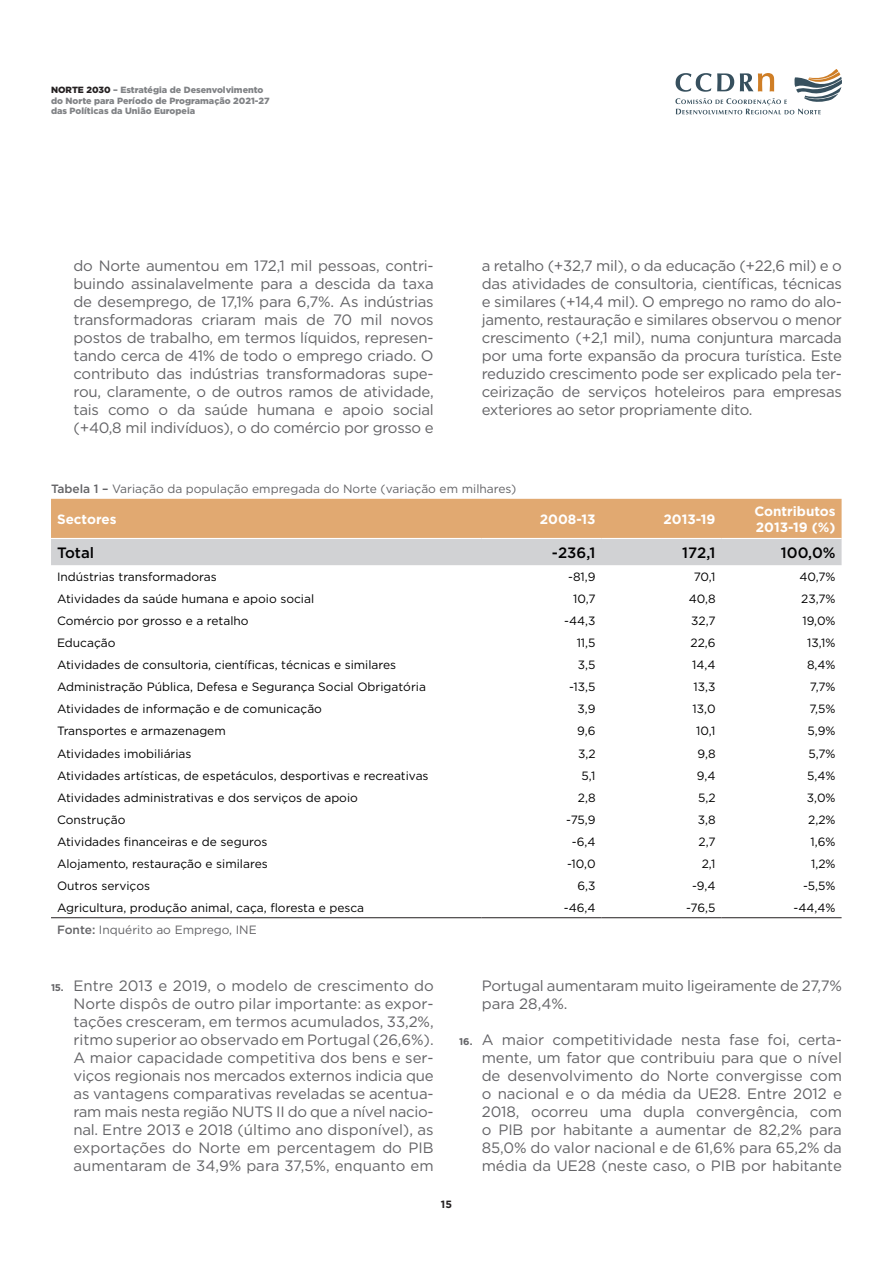
<style>
.page{position:relative;width:893px;height:1263px;background:#fff}
.page>*{position:absolute;margin:0;border:0;box-sizing:border-box;transform-origin:0 0}
.t1{font:15px/18px "Gotham";letter-spacing:-.015em;color:#636366;text-align:justify}
.t2{font:500 15px "Gotham";color:#000001}
.t3{font:700 13.5px/16.5px "Gotham";color:#fff}
.t4{font:12px "Gotham";color:#000001}
.t5{font:12px "Gotham";color:#636366}
.t6{font:700 10.5px "Gotham";color:#231f20}
.t7{font:900 9px/10.5px "Gotham";color:#808285}
.s1{color:#231f20}
.s2{font-weight:500}
.s3{font-weight:700;font-size:9.75px}
</style>
<div class="page">
<svg style="left:675px;top:69px;width:167px;height:45px"></svg>
<svg style="left:51px;top:499px;width:791px;height:66px;background:#dab998"></svg>
<hr style="left:482px;top:538px;width:120px;height:1px;background:#fff">
<hr style="left:602px;top:538px;width:120px;height:1px;background:#fff">
<hr style="left:722px;top:538px;width:120px;height:1px;background:#fff">
<hr style="left:51px;top:538px;width:431px;height:1px;background:#fff">
<hr style="left:51px;top:917px;width:431px;height:1px;background:#231f20">
<hr style="left:482px;top:917px;width:120px;height:1px;background:#231f20">
<hr style="left:602px;top:917px;width:120px;height:1px;background:#231f20">
<hr style="left:722px;top:917px;width:120px;height:1px;background:#231f20">
<p class="t7" style="left:51px;top:85px;width:220px"><span class="s1">NORTE 2030</span> – Estratégia de Desenvolvimento do Norte para Período de Programação 2021-27 das Políticas da União Europeia</p>
<p class="t1" style="left:74px;top:256px;width:362px">do Norte aumentou em 172,1 mil pessoas, contri&shy;buindo assinalavelmente para a descida da taxa de desemprego, de 17,1% para 6,7%. As indústrias transformadoras criaram mais de 70 mil novos postos de trabalho, em termos líquidos, represen&shy;tando cerca de 41% de todo o emprego criado. O contributo das indústrias transformadoras supe&shy;rou, claramente, o de outros ramos de atividade, tais como o da saúde humana e apoio social (+40,8 mil indivíduos), o do comércio por grosso e</p>
<p class="t1" style="left:482px;top:256px;width:362px">a retalho (+32,7 mil), o da educação (+22,6 mil) e o das atividades de consultoria, científicas, técnicas e similares (+14,4 mil). O emprego no ramo do alo&shy;jamento, restauração e similares observou o menor crescimento (+2,1 mil), numa conjuntura marcada por uma forte expansão da procura turística. Este reduzido crescimento pode ser explicado pela ter&shy;ceirização de serviços hoteleiros para empresas exteriores ao setor propriamente dito.</p>
<p class="t5" style="left:51px;top:482px;width:467px"><span class="s2">Tabela 1 –</span> Variação da população empregada do Norte (variação em milhares)</p>
<p class="t3" style="left:57px;top:511px;width:61px">Sectores</p>
<p class="t3" style="left:540px;top:511px;width:57px">2008-13</p>
<p class="t3" style="left:664px;top:511px;width:54px">2013-19</p>
<p class="t3" style="left:754px;top:503px;width:83px">Contributos<br>2013-19 (%)</p>
<p class="t2" style="left:57px;top:544px;width:39px">Total</p>
<p class="t2" style="left:552px;top:544px;width:45px">-236,1</p>
<p class="t2" style="left:682px;top:544px;width:35px">172,1</p>
<p class="t2" style="left:781px;top:544px;width:56px">100,0%</p>
<p class="t4" style="left:57px;top:570px;width:161px">Indústrias transformadoras</p>
<p class="t4" style="left:568px;top:570px;width:29px">-81,9</p>
<p class="t4" style="left:694px;top:570px;width:23px">70,1</p>
<p class="t4" style="left:799px;top:570px;width:38px">40,7%</p>
<p class="t4" style="left:57px;top:592px;width:259px">Atividades da saúde humana e apoio social</p>
<p class="t4" style="left:573px;top:592px;width:24px">10,7</p>
<p class="t4" style="left:689px;top:592px;width:28px">40,8</p>
<p class="t4" style="left:801px;top:592px;width:36px">23,7%</p>
<p class="t4" style="left:57px;top:614px;width:193px">Comércio por grosso e a retalho</p>
<p class="t4" style="left:564px;top:614px;width:33px">-44,3</p>
<p class="t4" style="left:691px;top:614px;width:26px">32,7</p>
<p class="t4" style="left:802px;top:614px;width:35px">19,0%</p>
<p class="t4" style="left:57px;top:636px;width:60px">Educação</p>
<p class="t4" style="left:577px;top:636px;width:20px">11,5</p>
<p class="t4" style="left:690px;top:636px;width:27px">22,6</p>
<p class="t4" style="left:807px;top:636px;width:30px">13,1%</p>
<p class="t4" style="left:57px;top:658px;width:341px">Atividades de consultoria, científicas, técnicas e similares</p>
<p class="t4" style="left:578px;top:658px;width:19px">3,5</p>
<p class="t4" style="left:692px;top:658px;width:25px">14,4</p>
<p class="t4" style="left:807px;top:658px;width:30px">8,4%</p>
<p class="t4" style="left:57px;top:680px;width:370px">Administração Pública, Defesa e Segurança Social Obrigatória</p>
<p class="t4" style="left:569px;top:680px;width:28px">-13,5</p>
<p class="t4" style="left:694px;top:680px;width:23px">13,3</p>
<p class="t4" style="left:810px;top:680px;width:27px">7,7%</p>
<p class="t4" style="left:57px;top:702px;width:267px">Atividades de informação e de comunicação</p>
<p class="t4" style="left:577px;top:702px;width:20px">3,9</p>
<p class="t4" style="left:693px;top:702px;width:24px">13,0</p>
<p class="t4" style="left:809px;top:702px;width:28px">7,5%</p>
<p class="t4" style="left:57px;top:724px;width:170px">Transportes e armazenagem</p>
<p class="t4" style="left:577px;top:724px;width:20px">9,6</p>
<p class="t4" style="left:696px;top:724px;width:21px">10,1</p>
<p class="t4" style="left:807px;top:724px;width:30px">5,9%</p>
<p class="t4" style="left:57px;top:747px;width:136px">Atividades imobiliárias</p>
<p class="t4" style="left:578px;top:747px;width:19px">3,2</p>
<p class="t4" style="left:697px;top:747px;width:20px">9,8</p>
<p class="t4" style="left:808px;top:747px;width:29px">5,7%</p>
<p class="t4" style="left:57px;top:769px;width:373px">Atividades artísticas, de espetáculos, desportivas e recreativas</p>
<p class="t4" style="left:582px;top:769px;width:15px">5,1</p>
<p class="t4" style="left:697px;top:769px;width:20px">9,4</p>
<p class="t4" style="left:807px;top:769px;width:30px">5,4%</p>
<p class="t4" style="left:57px;top:791px;width:302px">Atividades administrativas e dos serviços de apoio</p>
<p class="t4" style="left:578px;top:791px;width:19px">2,8</p>
<p class="t4" style="left:698px;top:791px;width:19px">5,2</p>
<p class="t4" style="left:807px;top:791px;width:30px">3,0%</p>
<p class="t4" style="left:57px;top:813px;width:70px">Construção</p>
<p class="t4" style="left:566px;top:813px;width:31px">-75,9</p>
<p class="t4" style="left:698px;top:813px;width:19px">3,8</p>
<p class="t4" style="left:808px;top:813px;width:29px">2,2%</p>
<p class="t4" style="left:57px;top:835px;width:212px">Atividades financeiras e de seguros</p>
<p class="t4" style="left:572px;top:835px;width:25px">-6,4</p>
<p class="t4" style="left:698px;top:835px;width:19px">2,7</p>
<p class="t4" style="left:811px;top:835px;width:27px">1,6%</p>
<p class="t4" style="left:57px;top:857px;width:212px">Alojamento, restauração e similares</p>
<p class="t4" style="left:567px;top:857px;width:30px">-10,0</p>
<p class="t4" style="left:702px;top:857px;width:15px">2,1</p>
<p class="t4" style="left:811px;top:857px;width:26px">1,2%</p>
<p class="t4" style="left:57px;top:879px;width:95px">Outros serviços</p>
<p class="t4" style="left:577px;top:879px;width:20px">6,3</p>
<p class="t4" style="left:692px;top:879px;width:25px">-9,4</p>
<p class="t4" style="left:803px;top:879px;width:34px">-5,5%</p>
<p class="t4" style="left:57px;top:901px;width:309px">Agricultura, produção animal, caça, floresta e pesca</p>
<p class="t4" style="left:564px;top:901px;width:33px">-46,4</p>
<p class="t4" style="left:686px;top:901px;width:31px">-76,5</p>
<p class="t4" style="left:794px;top:901px;width:43px">-44,4%</p>
<p class="t5" style="left:57px;top:923px;width:201px"><span class="s2">Fonte:</span> Inquérito ao Emprego, INE</p>
<p class="t1" style="left:74px;top:976px;width:362px;text-indent:-22px"><span class="s3">15.</span> Entre 2013 e 2019, o modelo de crescimento do Norte dispôs de outro pilar importante: as expor&shy;tações cresceram, em termos acumulados, 33,2%, ritmo superior ao observado em Portugal (26,6%).<br>A maior capacidade competitiva dos bens e ser&shy;viços regionais nos mercados externos indicia que as vantagens comparativas reveladas se acentua&shy;ram mais nesta região NUTS II do que a nível nacio&shy;nal. Entre 2013 e 2018 (último ano disponível), as exportações do Norte em percentagem do PIB aumentaram de 34,9% para 37,5%, enquanto em</p>
<p class="t1" style="left:482px;top:976px;width:362px">Portugal aumentaram muito ligeiramente de 27,7% para 28,4%.</p>
<p class="t1" style="left:482px;top:1030px;width:362px;text-indent:-22px"><span class="s3">16.</span> A maior competitividade nesta fase foi, certa&shy;mente, um fator que contribuiu para que o nível de desenvolvimento do Norte convergisse com o nacional e o da média da UE28. Entre 2012 e 2018, ocorreu uma dupla convergência, com o PIB por habitante a aumentar de 82,2% para 85,0% do valor nacional e de 61,6% para 65,2% da média da UE28 (neste caso, o PIB por habitante</p>
<p class="t6" style="left:441px;top:1198px;width:13px">15</p>
</div>
